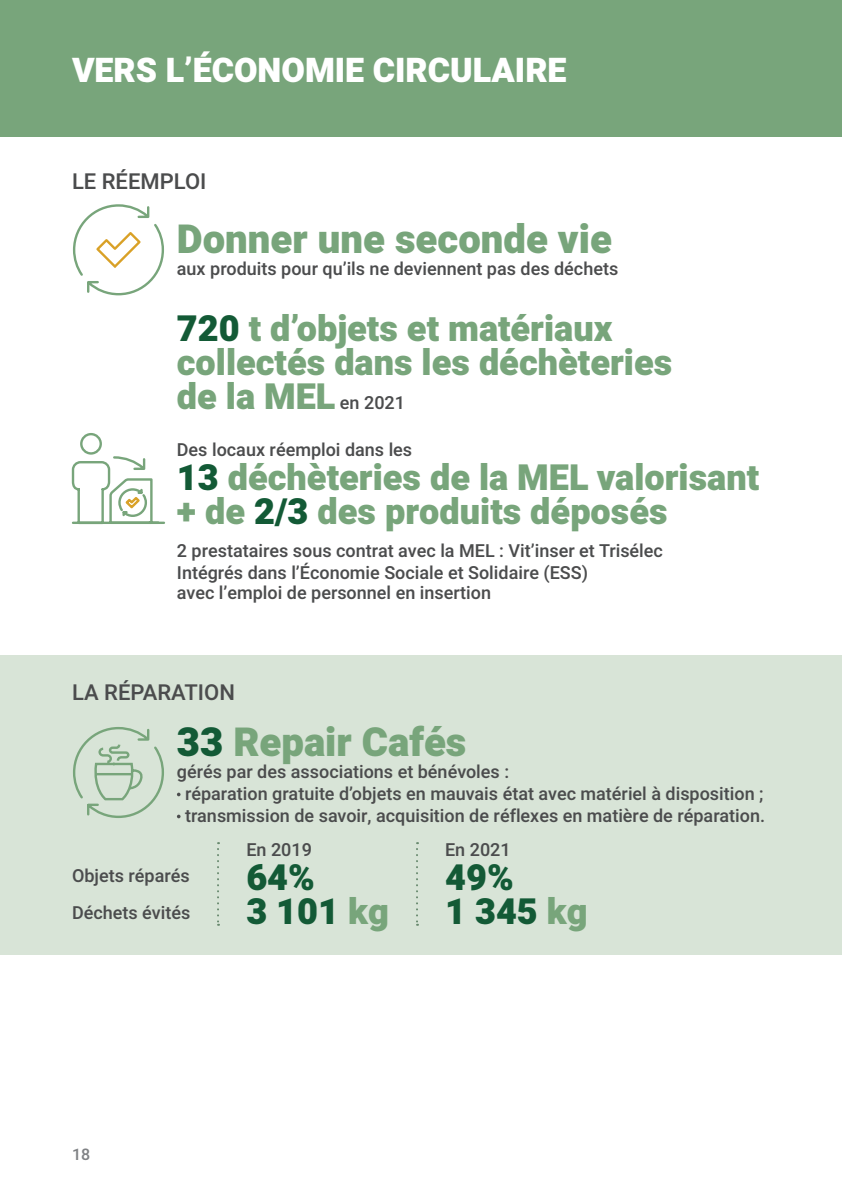
<style>
.page{position:relative;width:842px;height:1191px;background:#fff}
.page>*{position:absolute;margin:0;border:0;box-sizing:border-box;transform-origin:0 0}
.titre_2{font:900 40px "Heebo";color:#78a57b}
.titre_3{font:900 36px "Heebo";color:#78a57b}
.indications{font:900 36px/34px "Heebo";color:#78a57b}
.titre_3-2{font:900 36px/34px "Heebo";color:#135a36}
.titre_1{font:900 34px "Heebo";color:#fff}
.indication_capitale{font:500 22px "Heebo";color:#4b4c4d}
.indications-2{font:500 18px/20px "Heebo";color:#4b4c4d}
.titre_2-2{font:500 18px "Heebo";color:#4b4c4d}
.t1{font:500 16px "Heebo";color:#808285}
.s1{color:#135a36}
.s2{font-weight:500;font-size:18px;color:#4b4c4d}
.s3{color:#78a57b}
</style>
<div class="page">
<div style="left:0;top:0;width:842px;height:137px;background:#78a57b"></div>
<svg style="left:73px;top:204px;width:91px;height:92px"></svg>
<svg style="left:71px;top:433px;width:94px;height:92px"></svg>
<div style="left:0;top:656px;width:842px;height:299px;background:#d8e4d7"></div>
<svg style="left:177px;top:792px;width:4px;height:4px"></svg>
<svg style="left:177px;top:814px;width:4px;height:4px"></svg>
<svg style="left:416px;top:842px;width:2px;height:83px"></svg>
<svg style="left:217px;top:842px;width:2px;height:83px"></svg>
<svg style="left:73px;top:727px;width:91px;height:91px"></svg>
<p class="titre_1" style="left:72px;top:46px;width:496px">VERS L’ÉCONOMIE CIRCULAIRE</p>
<p class="indication_capitale" style="left:72px;top:166px;width:136px">LE RÉEMPLOI</p>
<p class="titre_2" style="left:177px;top:211px;width:437px">Donner une seconde vie</p>
<p class="indications-2" style="left:177px;top:258px;width:443px">aux produits pour qu’ils ne deviennent pas des déchets</p>
<p class="titre_3" style="left:177px;top:303px;width:437px"><span class="s1">720</span> t d’objets et matériaux</p>
<p class="titre_3" style="left:177px;top:337px;width:497px">collectés dans les déchèteries</p>
<p class="titre_3" style="left:177px;top:371px;width:230px">de la MEL <span class="s2">en 2021</span></p>
<p class="indications-2" style="left:177px;top:440px;width:237px">Des locaux réemploi dans les</p>
<p class="indications" style="left:177px;top:462px;width:584px"><span class="s1">13</span> déchèteries de la MEL valorisant + de <span class="s1">2/3</span> des produits déposés</p>
<p class="indications-2" style="left:177px;top:541px;width:488px">2 prestataires sous contrat avec la MEL : Vit’inser et Trisélec</p>
<p class="indications-2" style="left:177px;top:563px;width:413px">Intégrés dans l’Économie Sociale et Solidaire (ESS) avec l’emploi de personnel en insertion</p>
<p class="indication_capitale" style="left:72px;top:677px;width:164px">LA RÉPARATION</p>
<p class="titre_2" style="left:177px;top:714px;width:291px"><span class="s1">33</span> Repair Cafés</p>
<p class="titre_2-2" style="left:177px;top:759px;width:334px">gérés par des associations et bénévoles :</p>
<p class="indications-2" style="left:185px;top:784px;width:580px">réparation gratuite d’objets en mauvais état avec matériel à disposition ;</p>
<p class="indications-2" style="left:185px;top:806px;width:582px">transmission de savoir, acquisition de réflexes en matière de réparation.</p>
<p class="indications-2" style="left:246px;top:839px;width:67px">En 2019</p>
<p class="titre_3-2" style="left:246px;top:861px;width:144px">64%<br>3 101 <span class="s3">kg</span></p>
<p class="indications-2" style="left:445px;top:839px;width:67px">En 2021</p>
<p class="titre_3-2" style="left:445px;top:861px;width:144px">49%<br>1 345 <span class="s3">kg</span></p>
<p class="indications-2" style="left:72px;top:866px;width:119px">Objets réparés</p>
<p class="indications-2" style="left:72px;top:902px;width:120px">Déchets évités</p>
<p class="t1" style="left:72px;top:1143px;width:20px">18</p>
</div>
